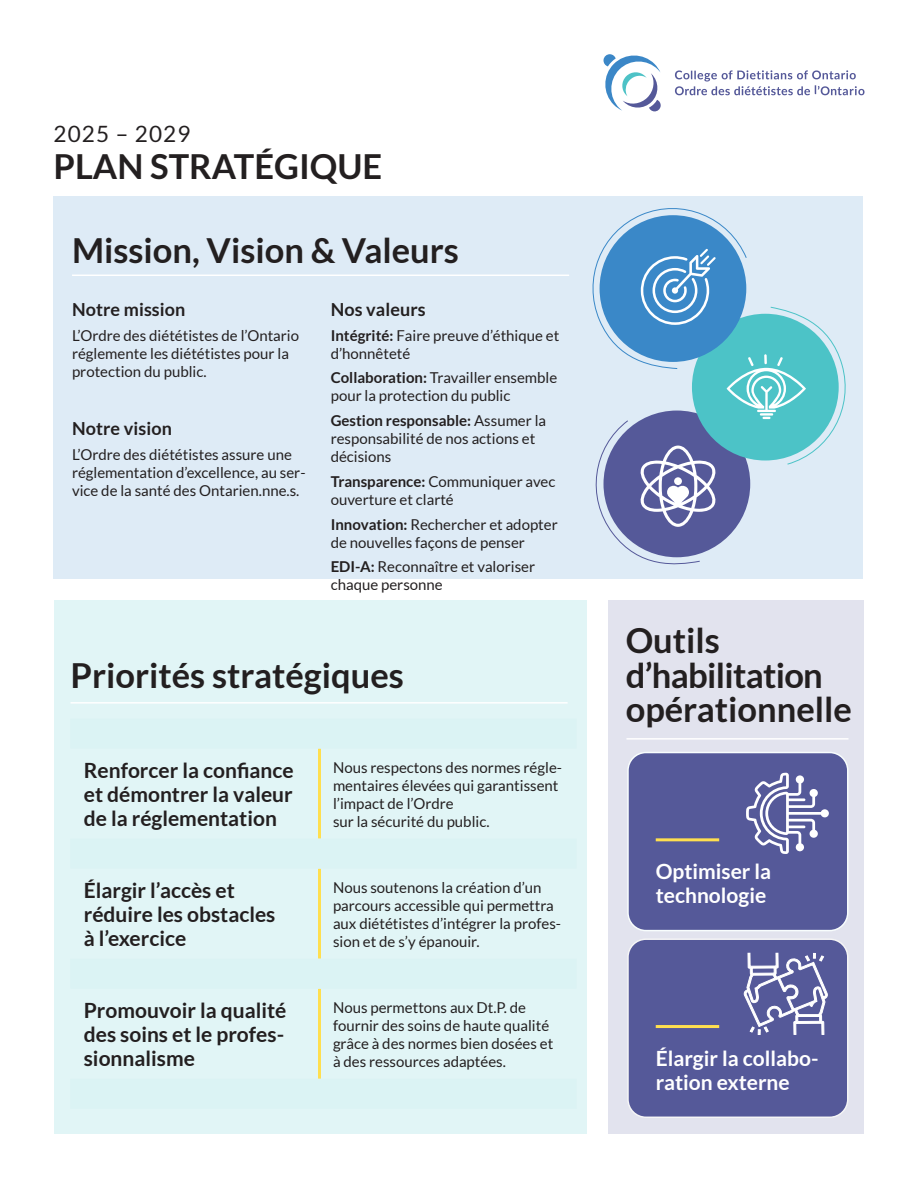
<style>
.page{position:relative;width:918px;height:1188px;background:#fff}
.page>*{position:absolute;margin:0;border:0;box-sizing:border-box;transform-origin:0 0}
.t1{font:700 34.5px/34.5px "Lato";color:#231f20}
.t2{font:22.5px "Lato";letter-spacing:.05em;color:#231f20}
.t3{font:700 21px/24px "Lato";color:#231f20;text-align:justify}
.t4{font:700 21px/24px "Lato";color:#fff}
.t5{font:700 18px "Lato";letter-spacing:.005em;color:#231f20}
.t6{font:15px/18px "Lato";color:#231f20}
.s1{font-weight:700}
</style>
<div class="page">
<div style="left:608px;top:600px;width:256px;height:534px;background:#e2e3ee"></div>
<div style="left:54px;top:600px;width:533px;height:534px;background:#e1f5f6"></div>
<div style="left:54px;top:196px;width:809px;height:382px;background:#deebf6"></div>
<svg style="left:604px;top:54px;width:57px;height:57px"></svg>
<svg style="left:675px;top:70px;width:190px;height:25px"></svg>
<div style="left:628px;top:753px;width:220px;height:178px;background:#555999;border-radius:18px"></div>
<hr style="left:656px;top:838px;width:63px;height:3px;background:#ffdf4f">
<div style="left:627px;top:752px;width:222px;height:179px;border:2px solid #f8fdfd;border-radius:18px"></div>
<div style="left:628px;top:939px;width:220px;height:178px;background:#555999;border-radius:18px"></div>
<hr style="left:656px;top:1025px;width:63px;height:3px;background:#ffdf4f">
<div style="left:627px;top:938px;width:222px;height:180px;border:2px solid #f5f5f6;border-radius:18px"></div>
<svg style="left:592px;top:208px;width:254px;height:357px"></svg>
<hr style="left:318px;top:749px;width:3px;height:90px;background:#ffdf4f">
<hr style="left:318px;top:869px;width:3px;height:90px;background:#ffdf4f">
<hr style="left:318px;top:989px;width:3px;height:90px;background:#ffdf4f">
<div style="left:70px;top:839px;width:249px;height:30px;background:#dbf3f4"></div>
<div style="left:320px;top:839px;width:257px;height:30px;background:#dbf3f4"></div>
<div style="left:70px;top:959px;width:249px;height:30px;background:#dbf3f4"></div>
<div style="left:320px;top:959px;width:257px;height:30px;background:#dbf3f4"></div>
<div style="left:70px;top:719px;width:249px;height:30px;background:#dbf3f4"></div>
<div style="left:320px;top:719px;width:257px;height:30px;background:#dbf3f4"></div>
<div style="left:70px;top:1079px;width:249px;height:30px;background:#dbf3f4"></div>
<div style="left:320px;top:1079px;width:257px;height:30px;background:#dbf3f4"></div>
<hr style="left:72px;top:275px;width:497px;height:1px;background:#fff">
<hr style="left:70px;top:702px;width:498px;height:2px;background:#fff">
<hr style="left:626px;top:738px;width:223px;height:2px;background:#fff">
<svg style="left:743px;top:928px;width:85px;height:107px"></svg>
<svg style="left:746px;top:773px;width:83px;height:81px"></svg>
<p class="t2" style="left:54px;top:121px;width:138px">2025 – 2029</p>
<p class="t1" style="left:54px;top:149px;width:330px">PLAN STRATÉGIQUE</p>
<p class="t1" style="left:72px;top:233px;width:388px">Mission, Vision &amp; Valeurs</p>
<p class="t5" style="left:72px;top:299px;width:115px">Notre mission</p>
<p class="t6" style="left:72px;top:326px;width:229px">L’Ordre des diététistes de l’Ontario réglemente les diététistes pour la protection du public.</p>
<p class="t5" style="left:72px;top:418px;width:101px">Notre vision</p>
<p class="t6" style="left:72px;top:445px;width:235px">L’Ordre des diététistes assure une réglementation d’excellence, au ser&shy;vice de la santé des Ontarien.nne.s.</p>
<p class="t5" style="left:331px;top:299px;width:97px">Nos valeurs</p>
<p class="t6" style="left:331px;top:326px;width:230px"><span class="s1">Intégrité:</span> Faire preuve d’éthique et d’honnêteté</p>
<p class="t6" style="left:331px;top:369px;width:228px"><span class="s1">Collaboration:</span> Travailler ensemble pour la protection du public</p>
<p class="t6" style="left:331px;top:412px;width:217px"><span class="s1">Gestion responsable:</span> Assumer la responsabilité de nos actions et décisions</p>
<p class="t6" style="left:331px;top:472px;width:226px"><span class="s1">Transparence:</span> Communiquer avec ouverture et clarté</p>
<p class="t6" style="left:331px;top:515px;width:229px"><span class="s1">Innovation:</span> Rechercher et adopter de nouvelles façons de penser</p>
<p class="t6" style="left:331px;top:558px;width:206px"><span class="s1">EDI-A:</span> Reconnaître et valoriser chaque personne</p>
<p class="t1" style="left:70px;top:658px;width:335px">Priorités stratégiques</p>
<p class="t3" style="left:84px;top:758px;width:211px">Renforcer la confiance et démontrer la valeur de la réglementation</p>
<p class="t6" style="left:333px;top:758px;width:231px">Nous respectons des normes régle&shy;mentaires élevées qui garantissent l’impact de l’Ordre</p>
<p class="t6" style="left:333px;top:812px;width:158px">sur la sécurité du public.</p>
<p class="t3" style="left:84px;top:878px;width:193px;text-align:left">Élargir l’accès et réduire les obstacles à l’exercice</p>
<p class="t6" style="left:333px;top:878px;width:230px">Nous soutenons la création d’un parcours accessible qui permettra aux diététistes d’intégrer la profes&shy;sion et de s’y épanouir.</p>
<p class="t3" style="left:84px;top:998px;width:204px">Promouvoir la qualité des soins et le profes&shy;sionnalisme</p>
<p class="t6" style="left:333px;top:998px;width:222px">Nous permettons aux Dt.P. de fournir des soins de haute qualité grâce à des normes bien dosées et à des ressources adaptées.</p>
<p class="t1" style="left:626px;top:623px;width:228px">Outils d’habilitation opérationnelle</p>
<p class="t4" style="left:656px;top:859px;width:117px">Optimiser la technologie</p>
<p class="t4" style="left:656px;top:1046px;width:164px">Élargir la collabo&shy;ration externe</p>
</div>
